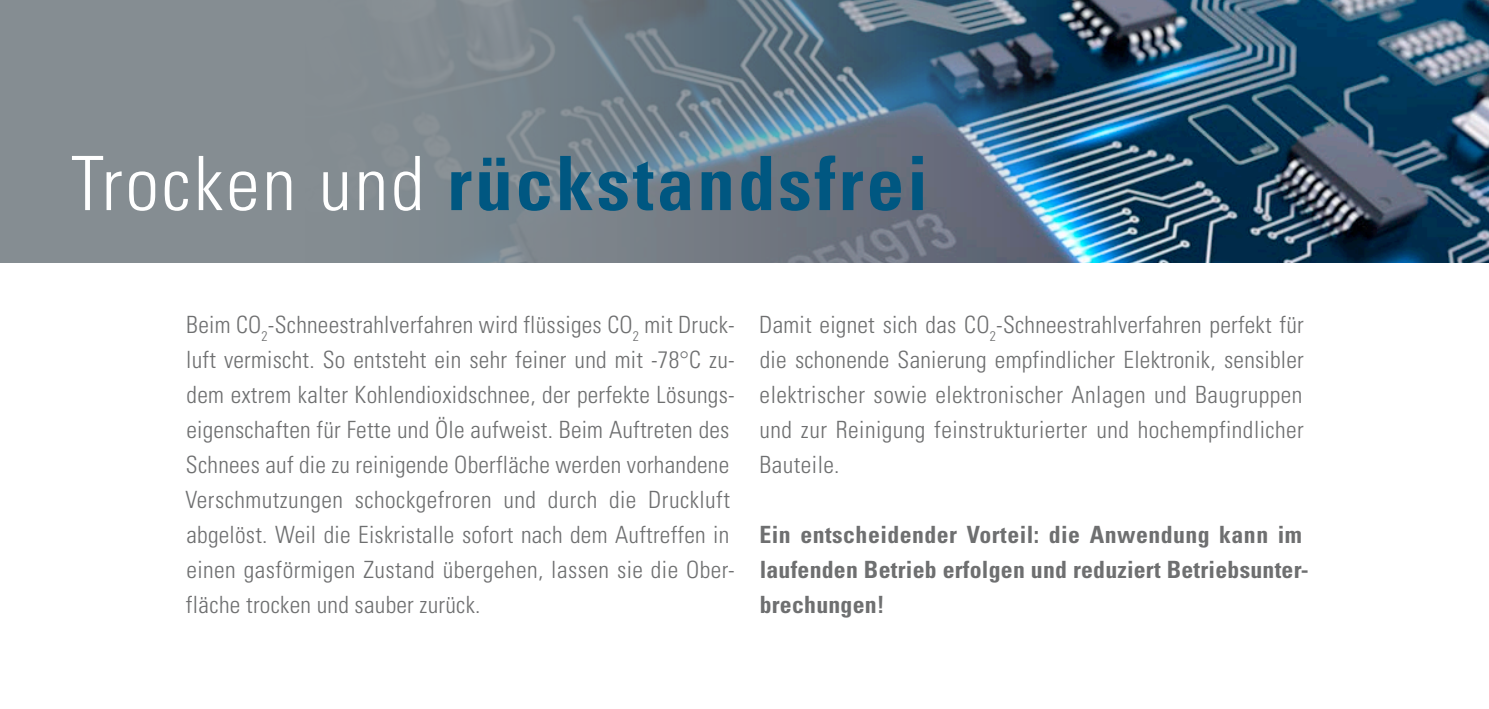
<style>
.page{position:relative;width:1489px;height:709px;background:#fff}
.page>*{position:absolute;margin:0;border:0;box-sizing:border-box;transform-origin:0 0}
.t1{font:700 condensed 75px "Univers";letter-spacing:.04em;color:#005781}
.t2{font:300 condensed 23.75px/35px "Univers";letter-spacing:.01em;color:#6e6f70}
.t3{font:700 condensed 23.75px/35px "Univers";letter-spacing:.01em;color:#6e6f70}
.s1{font-weight:300;color:#fff}
</style>
<div class="page">
<img style="left:1056px;top:0;width:432px;height:262px">
<svg style="left:0;top:0;width:1056px;height:262px;background:#73818c"></svg>
<p class="t1" style="left:71px;top:137px;width:858px"><span class="s1">Trocken und</span> rückstandsfrei</p>
<p class="t2" style="left:185px;top:306px;width:551px">Beim CO<sub>2</sub>-Schneestrahlverfahren wird flüssiges CO<sub>2</sub> mit Druck&shy;luft vermischt. So entsteht ein sehr feiner und mit -78°C zu&shy;dem extrem kalter Kohlendioxidschnee, der perfekte Lösungs&shy;eigenschaften für Fette und Öle aufweist. Beim Auftreten des Schnees auf die zu reinigende Oberfläche werden vorhandene Verschmutzungen schockgefroren und durch die Druckluft abgelöst. Weil die Eiskristalle sofort nach dem Auftreffen in einen gasförmigen Zustand übergehen, lassen sie die Ober&shy;fläche trocken und sauber zurück.</p>
<p class="t2" style="left:759px;top:306px;width:546px;text-align:justify">Damit eignet sich das CO<sub>2</sub>-Schneestrahlverfahren perfekt für die schonende Sanierung empfindlicher Elektronik, sensibler elektrischer sowie elektronischer Anlagen und Baugruppen und zur Reinigung feinstrukturierter und hochempfindlicher Bauteile.</p>
<p class="t3" style="left:759px;top:516px;width:551px">Ein entscheidender Vorteil: die Anwendung kann im laufenden Betrieb erfolgen und reduziert Betriebsunter&shy;brechungen!</p>
</div>
